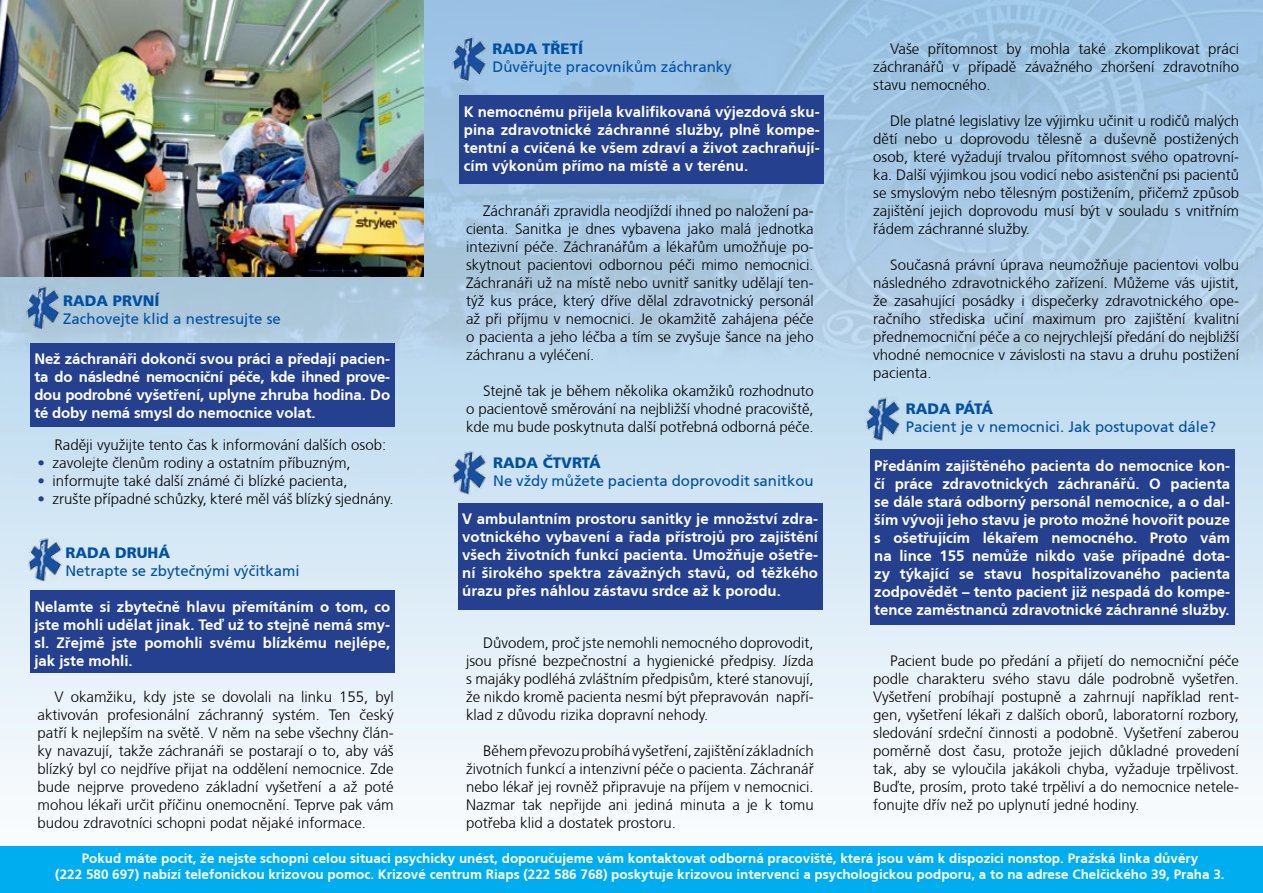
<style>
.page{position:relative;width:1263px;height:893px;background:#fff}
.page>*{position:absolute;margin:0;border:0;box-sizing:border-box;transform-origin:0 0}
.t1{font:300 15px/18px "Frutiger CE";color:#000;text-align:justify}
.t2{font:700 15px/18px "Frutiger CE";color:#fff;text-align:justify}
.t3{font:15px "Frutiger CE";color:#0050a3}
.t4{font:900 15px "Frutiger CE";color:#0050a3}
.t5{font:900 15px "Frutiger CE";letter-spacing:-.035em;color:#0050a3}
.t6{font:700 13.5px/16.2px "Frutiger CE";color:#fff;text-align:center}
.s1{color:#25408f}
</style>
<div class="page">
<img style="left:0;top:0;width:1263px;height:847px">
<div style="left:0;top:847px;width:1263px;height:46px;background:#00aeef"></div>
<img style="left:23px;top:285px;width:40px;height:44px">
<img style="left:25px;top:537px;width:40px;height:44px">
<div style="left:30px;top:344px;width:364px;height:83px;background:#25408f"></div>
<div style="left:30px;top:590px;width:364px;height:83px;background:#25408f"></div>
<img style="left:449px;top:33px;width:44px;height:53px">
<img style="left:449px;top:450px;width:44px;height:44px">
<div style="left:460px;top:95px;width:364px;height:89px;background:#25408f"></div>
<div style="left:458px;top:503px;width:364px;height:106px;background:#25408f"></div>
<img style="left:864px;top:397px;width:42px;height:44px">
<div style="left:870px;top:450px;width:364px;height:175px;background:#25408f"></div>
<img style="left:0;top:0;width:424px;height:277px">
<p class="t4" style="left:63px;top:292px;width:98px">RADA PRVNÍ</p>
<p class="t3" style="left:63px;top:310px;width:219px">Zachovejte klid a nestresujte se</p>
<p class="t2" style="left:34px;top:349px;width:357px">Než záchranáři dokončí svou práci a předají pacien&shy;ta do následné nemocniční péče, kde ihned prove&shy;dou podrobné vyšetření, uplyne zhruba hodina. Do té doby nemá smysl do nemocnice volat.</p>
<p class="t1" style="left:55px;top:436px;width:333px">Raději využijte tento čas k informování dalších osob:</p>
<p class="t1" style="left:38px;top:454px;width:315px"><span class="s1">•</span> zavolejte členům rodiny a ostatním příbuzným,</p>
<p class="t1" style="left:38px;top:472px;width:311px"><span class="s1">•</span> informujte také další známé či blízké pacienta,</p>
<p class="t1" style="left:38px;top:490px;width:358px"><span class="s1">•</span> zrušte případné schůzky, které měl váš blízký sjednány.</p>
<p class="t4" style="left:65px;top:544px;width:106px">RADA DRUHÁ</p>
<p class="t3" style="left:65px;top:562px;width:236px">Netrapte se zbytečnými výčitkami</p>
<p class="t2" style="left:34px;top:598px;width:357px">Nelamte si zbytečně hlavu přemítáním o tom, co jste mohli udělat jinak. Teď už to stejně nemá smy&shy;sl. Zřejmě jste pomohli svému blízkému nejlépe, jak jste mohli.</p>
<p class="t1" style="left:38px;top:688px;width:358px;text-indent:17px">V okamžiku, kdy jste se dovolali na linku 155, byl aktivován profesionální záchranný systém. Ten český patří k nejlepším na světě. V něm na sebe všechny člán&shy;ky navazují, takže záchranáři se postarají o to, aby váš blízký byl co nejdříve přijat na oddělení nemocnice. Zde bude nejprve provedeno základní vyšetření a až poté mohou lékaři určit příčinu onemocnění. Teprve pak vám budou zdravotníci schopni podat nějaké informace.</p>
<p class="t4" style="left:493px;top:40px;width:92px">RADA TŘETÍ</p>
<p class="t3" style="left:493px;top:58px;width:241px">Důvěřujte pracovníkům záchranky</p>
<p class="t2" style="left:464px;top:102px;width:357px">K nemocnému přijela kvalifikovaná výjezdová sku&shy;pina zdravotnické záchranné služby, plně kompe&shy;tentní a cvičená ke všem zdraví a život zachraňují&shy;cím výkonům přímo na místě a v terénu.</p>
<p class="t1" style="left:466px;top:202px;width:349px;text-indent:17px">Záchranáři zpravidla neodjíždí ihned po naložení pa&shy;cienta. Sanitka je dnes vybavena jako malá jednotka intezivní péče. Záchranářům a lékařům umožňuje po&shy;skytnout pacientovi odbornou péči mimo nemocnici.<br>Záchranáři už na místě nebo uvnitř sanitky udělají ten&shy;týž kus práce, který dříve dělal zdravotnický personál až při příjmu v nemocnici. Je okamžitě zahájena péče o pacienta a jeho léčba a tím se zvyšuje šance na jeho záchranu a vyléčení.</p>
<p class="t1" style="left:466px;top:382px;width:349px;text-indent:17px">Stejně tak je během několika okamžiků rozhodnuto o pacientově směrování na nejbližší vhodné pracoviště, kde mu bude poskytnuta další potřebná odborná péče.</p>
<p class="t4" style="left:493px;top:454px;width:109px">RADA ČTVRTÁ</p>
<p class="t3" style="left:493px;top:472px;width:322px">Ne vždy můžete pacienta doprovodit sanitkou</p>
<p class="t2" style="left:462px;top:510px;width:357px">V ambulantním prostoru sanitky je množství zdra&shy;votnického vybavení a řada přístrojů pro zajištění všech životních funkcí pacienta. Umožňuje ošetře&shy;ní širokého spektra závažných stavů, od těžkého úrazu přes náhlou zástavu srdce až k porodu.</p>
<p class="t1" style="left:466px;top:634px;width:349px;text-indent:17px">Důvodem, proč jste nemohli nemocného doprovodit, jsou přísné bezpečnostní a hygienické předpisy. Jízda s majáky podléhá zvláštním předpisům, které stanovují, že nikdo kromě pacienta nesmí být přepravován napří&shy;klad z důvodu rizika dopravní nehody.</p>
<p class="t1" style="left:466px;top:742px;width:349px;text-indent:17px">Během převozu probíhá vyšetření, zajištění základních životních funkcí a intenzivní péče o pacienta. Záchranář nebo lékař jej rovněž připravuje na příjem v nemocnici.<br>Nazmar tak nepřijde ani jediná minuta a je k tomu potřeba klid a dostatek prostoru.</p>
<p class="t1" style="left:873px;top:40px;width:367px;text-indent:17px">Vaše přítomnost by mohla také zkomplikovat práci záchranářů v případě závažného zhoršení zdravotního stavu nemocného.</p>
<p class="t1" style="left:873px;top:112px;width:367px;text-indent:17px">Dle platné legislativy lze výjimku učinit u rodičů malých dětí nebo u doprovodu tělesně a duševně postižených osob, které vyžadují trvalou přítomnost svého opatrovní&shy;ka. Další výjimkou jsou vodicí nebo asistenční psi pacientů se smyslovým nebo tělesným postižením, přičemž způsob zajištění jejich doprovodu musí být v souladu s vnitřním řádem záchranné služby.</p>
<p class="t1" style="left:873px;top:256px;width:367px;text-indent:17px">Současná právní úprava neumožňuje pacientovi volbu následného zdravotnického zařízení. Můžeme vás ujistit, že zasahující posádky i dispečerky zdravotnického ope&shy;račního střediska učiní maximum pro zajištění kvalitní přednemocniční péče a co nejrychlejší předání do nejbližší vhodné nemocnice v závislosti na stavu a druhu postižení pacienta.</p>
<p class="t5" style="left:906px;top:400px;width:89px">RADA PÁTÁ</p>
<p class="t3" style="left:906px;top:418px;width:312px">Pacient je v nemocnici. Jak postupovat dále?</p>
<p class="t2" style="left:874px;top:457px;width:357px">Předáním zajištěného pacienta do nemocnice kon&shy;čí práce zdravotnických záchranářů. O pacienta se dále stará odborný personál nemocnice, a o dal&shy;ším vývoji jeho stavu je proto možné hovořit pouze s ošetřujícím lékařem nemocného. Proto vám na lince 155 nemůže nikdo vaše případné dota&shy;zy týkající se stavu hospitalizovaného pacienta zodpovědět – tento pacient již nespadá do kompe&shy;tence zaměstnanců zdravotnické záchranné služby.</p>
<p class="t1" style="left:873px;top:652px;width:367px;text-indent:17px">Pacient bude po předání a přijetí do nemocniční péče podle charakteru svého stavu dále podrobně vyšetřen.<br>Vyšetření probíhají postupně a zahrnují například rent&shy;gen, vyšetření lékaři z dalších oborů, laboratorní rozbory, sledování srdeční činnosti a podobně. Vyšetření zaberou poměrně dost času, protože jejich důkladné provedení tak, aby se vyloučila jakákoli chyba, vyžaduje trpělivost.<br>Buďte, prosím, proto také trpěliví a do nemocnice netele&shy;fonujte dřív než po uplynutí jedné hodiny.</p>
<p class="t6" style="left:55px;top:850px;width:1171px">Pokud máte pocit, že nejste schopni celou situaci psychicky unést, doporučujeme vám kontaktovat odborná pracoviště, která jsou vám k dispozici nonstop. Pražská linka důvěry<br>(222 580 697) nabízí telefonickou krizovou pomoc. Krizové centrum Riaps (222 586 768) poskytuje krizovou intervenci a psychologickou podporu, a to na adrese Chelčického 39, Praha 3.</p>
</div>
